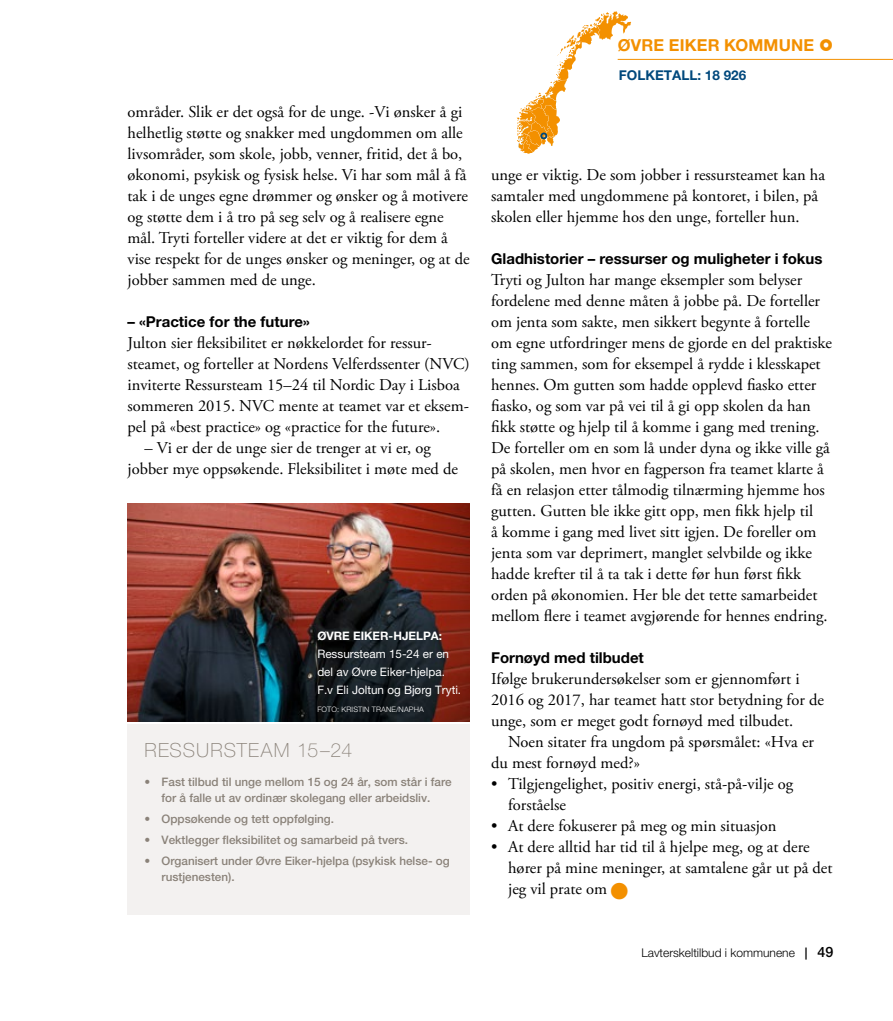
<style>
.page{position:relative;width:893px;height:1021px;background:#fff}
.page>*{position:absolute;margin:0;border:0;box-sizing:border-box;transform-origin:0 0}
.Brødtekst_ramme_titt{font:100 19.5px "Helvetica Neue 35";letter-spacing:.055em;color:#8a8279}
.Brødtekst{font:16.5px/21px "Adobe Garamond Pro";color:#000}
.Brødtekst_innrykk{font:16.5px/21px "Adobe Garamond Pro";color:#000}
.Overskrift_3_-_mello{font:700 16.5px "Helvetica Neue 75";letter-spacing:.01em;color:#f39000}
.Mellomtittel{font:700 15px "Helvetica Neue 75";color:#000}
.folketall{font:700 13.5px "Helvetica Neue 75";color:#00487c}
.t1{font:300 12px "Helvetica Neue 45";color:#000}
.t2{font:500 11.7px/16.5px "Helvetica Neue 65";color:#8a8279;text-align:center}
.Bildetekst{font:11.7px/18px "Helvetica Neue 55 Roman";color:#fff}
.Bildetekst-2{font:300 7.5px "Helvetica Neue 45";letter-spacing:.015em;color:#fff}
.s1{font-family:"Helvetica Neue 75";font-weight:700}
.s2{color:#f39000}
.s3{font-family:"Helvetica Neue 65";font-weight:500}
.s4{font-family:"Helvetica Neue 65";font-weight:500;font-size:14.25px}
</style>
<div class="page">
<img style="left:128px;top:503px;width:342px;height:218px">
<div style="left:128px;top:724px;width:342px;height:190px;background:#f3f1f0"></div>
<svg style="left:516px;top:11px;width:115px;height:143px"></svg>
<hr style="left:618px;top:59px;width:275px;height:1px;background:#f39000">
<p class="Brødtekst" style="left:128px;top:102px;width:344px">områder. Slik er det også for de unge. -Vi ønsker å gi helhetlig støtte og snakker med ungdommen om alle livsområder, som skole, jobb, venner, fritid, det å bo, økonomi, psykisk og fysisk helse. Vi har som mål å få tak i de unges egne drømmer og ønsker og å motivere og støtte dem i å tro på seg selv og å realisere egne mål. Tryti forteller videre at det er viktig for dem å vise respekt for de unges ønsker og meninger, og at de jobber sammen med de unge.</p>
<p class="Mellomtittel" style="left:128px;top:312px;width:184px">– «Practice for the future»</p>
<p class="Brødtekst" style="left:128px;top:333px;width:344px">Julton sier fleksibilitet er nøkkelordet for ressur&shy;steamet, og forteller at Nordens Velferdssenter (NVC) inviterte Ressursteam 15–24 til Nordic Day i Lisboa sommeren 2015. NVC mente at teamet var et eksem&shy;pel på «best practice» og «practice for the future».</p>
<p class="Brødtekst_innrykk" style="left:128px;top:438px;width:332px;text-indent:17px">– Vi er der de unge sier de trenger at vi er, og jobber mye oppsøkende. Fleksibilitet i møte med de</p>
<p class="Bildetekst" style="left:317px;top:626px;width:143px"><span class="s1">ØVRE EIKER-HJELPA:<br></span>Ressursteam 15-24 er en del av Øvre Eiker-hjelpa.<br>F.v Eli Joltun og Bjørg Tryti.</p>
<p class="Bildetekst-2" style="left:317px;top:704px;width:108px">FOTO: KRISTIN TRANE/NAPHA</p>
<p class="Brødtekst_ramme_titt" style="left:145px;top:738px;width:209px">RESSURSTEAM 15–24</p>
<p class="t2" style="left:145px;top:773px;width:309px">• Fast tilbud til unge mellom 15 og 24 år, som står i fare for å falle ut av ordinær skolegang eller arbeidsliv.</p>
<p class="t2" style="left:145px;top:810px;width:191px">• Oppsøkende og tett oppfølging.</p>
<p class="t2" style="left:145px;top:831px;width:265px">• Vektlegger fleksibilitet og samarbeid på tvers.</p>
<p class="t2" style="left:162px;top:852px;width:290px;text-align:left;text-indent:-17px">• Organisert under Øvre Eiker-hjelpa (psykisk helse- og rustjenesten).</p>
<p class="Overskrift_3_-_mello" style="left:618px;top:35px;width:198px">ØVRE EIKER KOMMUNE</p>
<p class="folketall" style="left:619px;top:67px;width:129px">FOLKETALL: 18 926</p>
<p class="Brødtekst_innrykk" style="left:491px;top:165px;width:335px">unge er viktig. De som jobber i ressursteamet kan ha samtaler med ungdommene på kontoret, i bilen, på skolen eller hjemme hos den unge, forteller hun.</p>
<p class="Mellomtittel" style="left:491px;top:249px;width:333px">Gladhistorier – ressurser og muligheter i fokus</p>
<p class="Brødtekst" style="left:491px;top:270px;width:342px">Tryti og Julton har mange eksempler som belyser fordelene med denne måten å jobbe på. De forteller om jenta som sakte, men sikkert begynte å fortelle om egne utfordringer mens de gjorde en del praktiske ting sammen, som for eksempel å rydde i klesskapet hennes. Om gutten som hadde opplevd fiasko etter fiasko, og som var på vei til å gi opp skolen da han fikk støtte og hjelp til å komme i gang med trening.<br>De forteller om en som lå under dyna og ikke ville gå på skolen, men hvor en fagperson fra teamet klarte å få en relasjon etter tålmodig tilnærming hjemme hos gutten. Gutten ble ikke gitt opp, men fikk hjelp til<br>å komme i gang med livet sitt igjen. De foreller om jenta som var deprimert, manglet selvbilde og ikke hadde krefter til å ta tak i dette før hun først fikk orden på økonomien. Her ble det tette samarbeidet mellom flere i teamet avgjørende for hennes endring.</p>
<p class="Mellomtittel" style="left:491px;top:648px;width:154px">Fornøyd med tilbudet</p>
<p class="Brødtekst" style="left:491px;top:669px;width:334px">Ifølge brukerundersøkelser som er gjennomført i<br>2016 og 2017, har teamet hatt stor betydning for de unge, som er meget godt fornøyd med tilbudet.</p>
<p class="Brødtekst_innrykk" style="left:491px;top:732px;width:324px;text-indent:17px">Noen sitater fra ungdom på spørsmålet: «Hva er du mest fornøyd med?»</p>
<p class="Brødtekst" style="left:508px;top:774px;width:287px;text-indent:-17px">• Tilgjengelighet, positiv energi, stå-på-vilje og forståelse</p>
<p class="Brødtekst" style="left:491px;top:816px;width:287px">• At dere fokuserer på meg og min situasjon</p>
<p class="Brødtekst" style="left:508px;top:837px;width:326px;text-indent:-17px">• At dere alltid har tid til å hjelpe meg, og at dere hører på mine meninger, at samtalene går ut på det jeg vil prate om <span class="s2">■</span></p>
<p class="t1" style="left:641px;top:945px;width:194px">Lavterskeltilbud i kommunene <span class="s3">|</span> <span class="s4">49</span></p>
</div>
